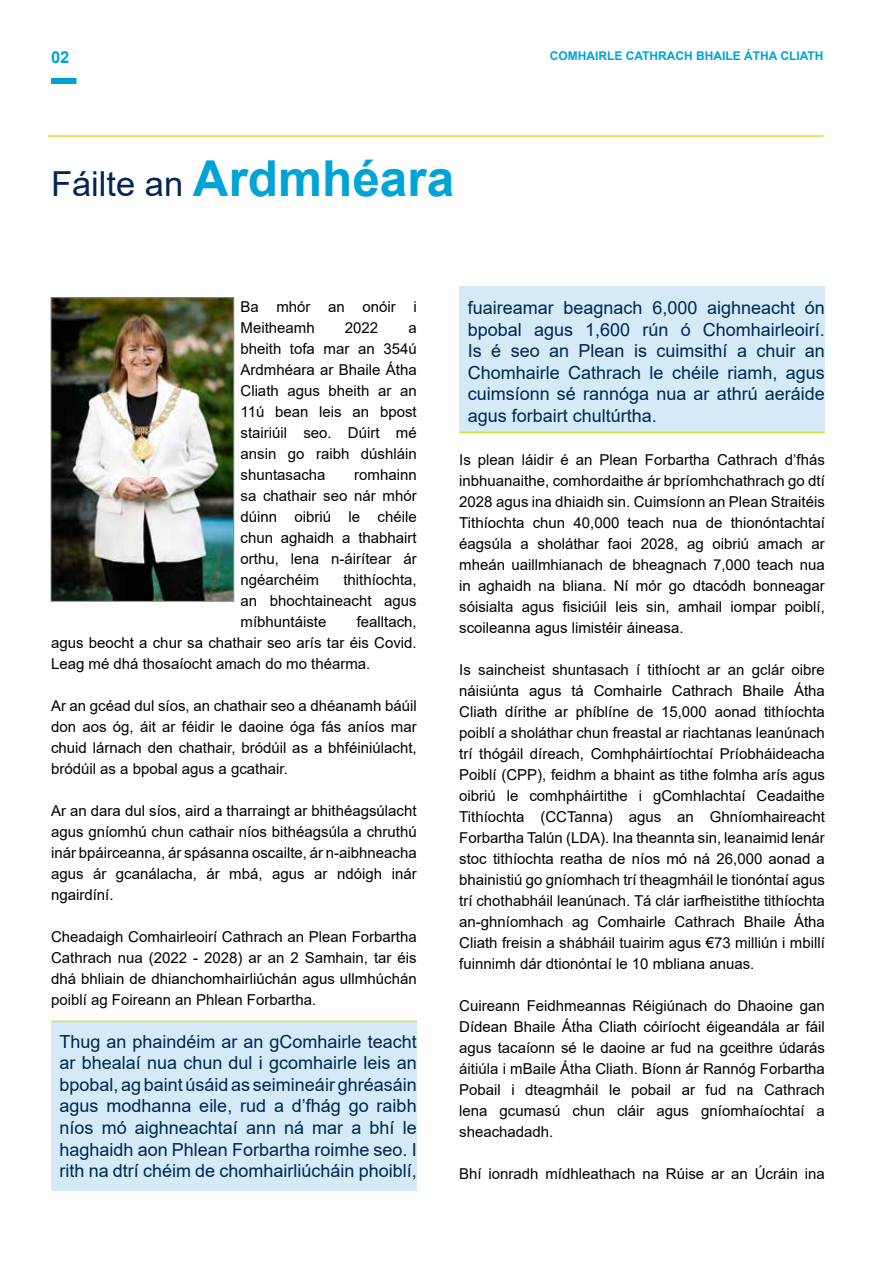
<style>
.page{position:relative;width:893px;height:1263px;background:#fff}
.page>*{position:absolute;margin:0;border:0;box-sizing:border-box;transform-origin:0 0}
.t1{font:700 49.5px "Arial";color:#00a3d6}
.t2{font:18px/21.6px "Arial";color:#002554;text-align:justify}
.t3{font:700 16.5px "Arial";color:#00a3d6}
.t4{font:15px/21px "Arial";color:#000;text-align:justify}
.t5{font:700 12px "Arial";color:#00a3d6}
.s1{font-weight:400;font-size:34.5px;color:#002554}
</style>
<div class="page">
<div style="left:51px;top:78px;width:26px;height:6px;background:#00a3d6"></div>
<hr style="left:48px;top:135px;width:775px;height:2px;background:#d6e03b">
<div style="left:459px;top:286px;width:366px;height:146px;background:#d4ebf7"></div>
<div style="left:51px;top:1021px;width:366px;height:170px;background:#d4ebf7"></div>
<img style="left:53px;top:299px;width:179px;height:301px">
<div style="left:51px;top:297px;width:183px;height:305px;border:1px solid #888a8c"></div>
<hr style="left:51px;top:1020px;width:366px;height:2px;background:#d6e03b">
<hr style="left:459px;top:432px;width:366px;height:1px;background:#d6e03b">
<p class="t3" style="left:51px;top:46px;width:20px">02</p>
<p class="t5" style="left:550px;top:47px;width:275px">COMHAIRLE CATHRACH BHAILE ÁTHA CLIATH</p>
<h1 class="t1" style="left:51px;top:144px;width:405px"><span class="s1">Fáilte an</span> Ardmhéara</h1>
<p class="t4" style="left:240px;top:296px;width:178px">Ba mhór an onóir i<br>Meitheamh</p>
<p class="t4" style="left:345px;top:317px;width:35px">2022</p>
<p class="t4" style="left:240px;top:317px;width:178px;text-indent:168px">a bheith tofa mar an 354ú Ardmhéara ar Bhaile Átha Cliath agus bheith ar an 11ú bean leis an bpost stairiúil seo. Dúirt mé ansin go raibh dúshláin shuntasacha</p>
<p class="t4" style="left:240px;top:464px;width:178px;text-indent:114px">romhainn sa chathair seo nár mhór dúinn oibriú le chéile chun aghaidh a thabhairt orthu, lena n-áirítear ár ngéarchéim</p>
<p class="t4" style="left:240px;top:569px;width:178px;text-indent:103px">thithíochta, an bhochtaineacht agus míbhuntáiste</p>
<p class="t4" style="left:51px;top:611px;width:367px;text-indent:306px">fealltach, agus beocht a chur sa chathair seo arís tar éis Covid.<br>Leag mé dhá thosaíocht amach do mo théarma.</p>
<p class="t4" style="left:51px;top:695px;width:367px">Ar an gcéad dul síos, an chathair seo a dhéanamh báúil don aos óg, áit ar féidir le daoine óga fás aníos mar chuid lárnach den chathair, bródúil as a bhféiniúlacht, bródúil as a bpobal agus a gcathair.</p>
<p class="t4" style="left:51px;top:800px;width:367px">Ar an dara dul síos, aird a tharraingt ar bhithéagsúlacht agus gníomhú chun cathair níos bithéagsúla a chruthú inár bpáirceanna, ár spásanna oscailte, ár n-aibhneacha agus ár gcanálacha, ár mbá, agus ar ndóigh inár ngairdíní.</p>
<p class="t4" style="left:51px;top:926px;width:367px">Cheadaigh Comhairleoirí Cathrach an Plean Forbartha Cathrach nua (2022 - 2028) ar an 2 Samhain, tar éis dhá bhliain de dhianchomhairliúchán agus ullmhúchán poiblí ag Foireann an Phlean Forbartha.</p>
<p class="t2" style="left:60px;top:1030px;width:359px">Thug an phaindéim ar an gComhairle teacht ar bhealaí nua chun dul i gcomhairle leis an bpobal, ag baint úsáid as seimineáir ghréasáin agus modhanna eile, rud a d’fhág go raibh níos mó aighneachtaí ann ná mar a bhí le haghaidh aon Phlean Forbartha roimhe seo. I rith na dtrí chéim de chomhairliúcháin phoiblí,</p>
<p class="t2" style="left:468px;top:297px;width:359px">fuaireamar beagnach 6,000 aighneacht ón bpobal agus 1,600 rún ó Chomhairleoirí.<br>Is é seo an Plean is cuimsithí a chuir an Chomhairle Cathrach le chéile riamh, agus cuimsíonn sé rannóga nua ar athrú aeráide agus forbairt chultúrtha.</p>
<p class="t4" style="left:459px;top:449px;width:367px">Is plean láidir é an Plean Forbartha Cathrach d’fhás inbhuanaithe, comhordaithe ár bpríomhchathrach go dtí 2028 agus ina dhiaidh sin. Cuimsíonn an Plean Straitéis Tithíochta chun 40,000 teach nua de thionóntachtaí éagsúla a sholáthar faoi 2028, ag oibriú amach ar mheán uaillmhianach de bheagnach 7,000 teach nua in aghaidh na bliana. Ní mór go dtacódh bonneagar sóisialta agus fisiciúil leis sin, amhail iompar poiblí, scoileanna agus limistéir áineasa.</p>
<p class="t4" style="left:459px;top:659px;width:367px">Is saincheist shuntasach í tithíocht ar an gclár oibre náisiúnta agus tá Comhairle Cathrach Bhaile Átha Cliath dírithe ar phíblíne de 15,000 aonad tithíochta poiblí a sholáthar chun freastal ar riachtanas leanúnach trí thógáil díreach, Comhpháirtíochtaí Príobháideacha Poiblí (CPP), feidhm a bhaint as tithe folmha arís agus oibriú le comhpháirtithe i gComhlachtaí Ceadaithe Tithíochta (CCTanna) agus an Ghníomhaireacht Forbartha Talún (LDA). Ina theannta sin, leanaimid lenár stoc tithíochta reatha de níos mó ná 26,000 aonad a bhainistiú go gníomhach trí theagmháil le tionóntaí agus trí chothabháil leanúnach. Tá clár iarfheistithe tithíochta an-ghníomhach ag Comhairle Cathrach Bhaile Átha Cliath freisin a shábháil tuairim agus €73 milliún i mbillí fuinnimh dár dtionóntaí le 10 mbliana anuas.</p>
<p class="t4" style="left:459px;top:995px;width:367px">Cuireann Feidhmeannas Réigiúnach do Dhaoine gan Dídean Bhaile Átha Cliath cóiríocht éigeandála ar fáil agus tacaíonn sé le daoine ar fud na gceithre údarás áitiúla i mBaile Átha Cliath. Bíonn ár Rannóg Forbartha Pobail i dteagmháil le pobail ar fud na Cathrach lena gcumasú chun cláir agus gníomhaíochtaí a sheachadadh.</p>
<p class="t4" style="left:459px;top:1163px;width:367px">Bhí ionradh mídhleathach na Rúise ar an Úcráin ina</p>
</div>
